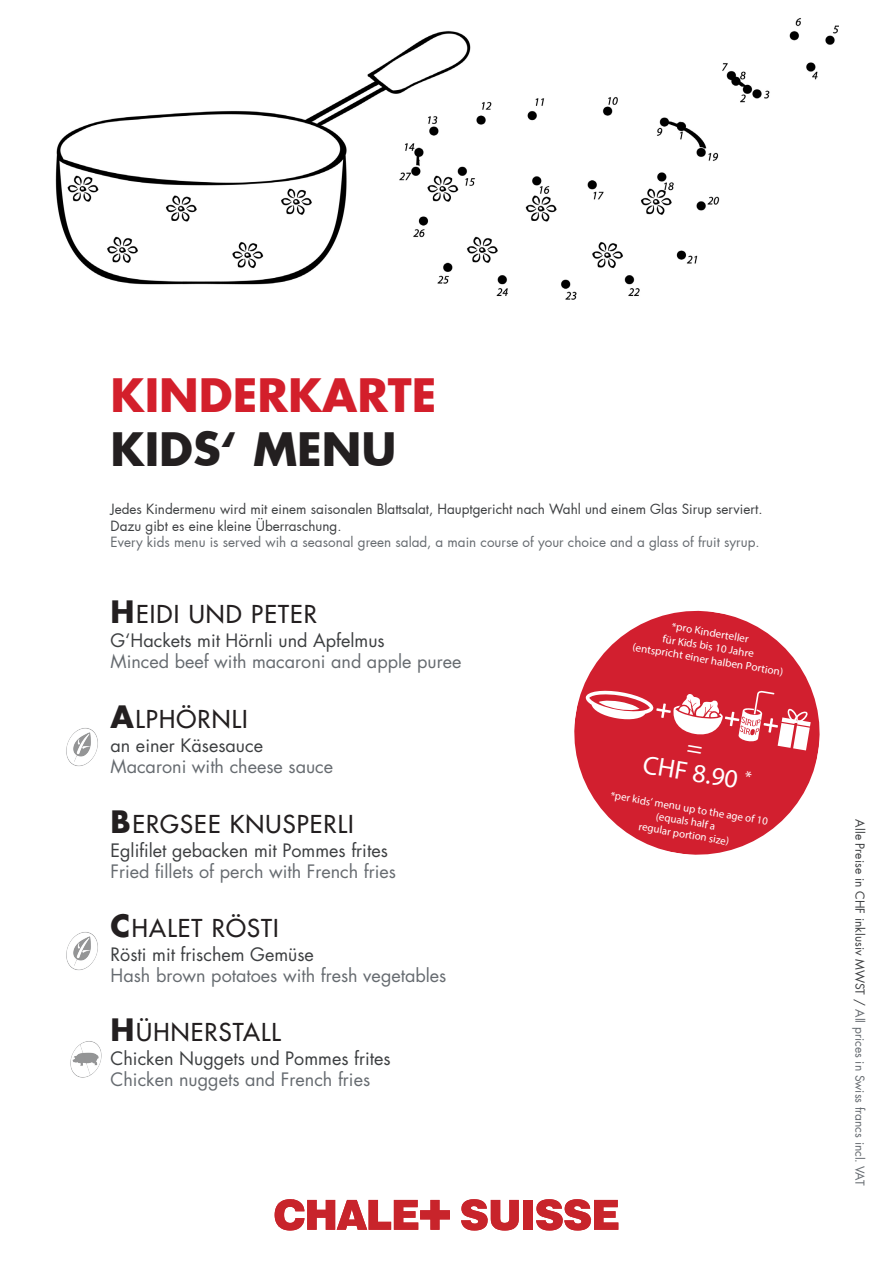
<style>
.page{position:relative;width:893px;height:1263px;background:#fff}
.page>*{position:absolute;margin:0;border:0;box-sizing:border-box;transform-origin:0 0}
.t1{font:700 45px "Futura";color:#d31f2b}
.t2{font:700 45px "Futura";color:#231f20}
.t3{font:700 26.1px "Info OT Disp";color:#fff}
.t4{font:500 24px "Futura Std";letter-spacing:.05em;color:#231f20}
.t5{font:18px "Futura Std";color:#666b70}
.t6{font:18px "Futura Std";color:#3d3f41}
.t7{font:13.5px/16.2px "Futura";color:#3d3f41}
.t8{font:13.5px "Futura";color:#666b70}
.t9{font:12px "Futura Std";color:#666b70}
.t10{font:10.95px/13px "Info OT Disp";color:#fff;text-align:center}
.s1{font-weight:700;font-size:30px}
.s2{font-family:"Futura";color:#3d3f41}
</style>
<div class="page">
<img style="left:55px;top:18px;width:784px;height:282px">
<svg style="left:574px;top:610px;width:246px;height:245px;fill:#d21f2f"></svg>
<svg style="left:275px;top:1199px;width:175px;height:31px"></svg>
<svg style="left:461px;top:1199px;width:58px;height:31px"></svg>
<div style="left:523px;top:1200px;width:10px;height:30px;background:#c8242b"></div>
<svg style="left:536px;top:1199px;width:82px;height:31px"></svg>
<img style="left:70px;top:1041px;width:32px;height:37px">
<img style="left:66px;top:728px;width:32px;height:39px">
<img style="left:66px;top:932px;width:32px;height:39px">
<svg style="left:585px;top:689px;width:232px;height:89px;background:#da4754"></svg>
<p class="t1" style="left:111px;top:364px;width:328px">KINDERKARTE</p>
<p class="t2" style="left:111px;top:418px;width:288px">KIDS‘ MENU</p>
<p class="t7" style="left:111px;top:501px;width:654px">Jedes Kindermenu wird mit einem saisonalen Blattsalat, Hauptgericht nach Wahl und einem Glas Sirup serviert.<br>Dazu gibt es eine kleine Überraschung.</p>
<p class="t8" style="left:111px;top:533px;width:651px">Every kids menu is served wih a seasonal green salad, a main course of your choice and a glass of fruit syrup.</p>
<p class="t4" style="left:111px;top:599px;width:208px"><span class="s1">H</span>EIDI UND PETER</p>
<p class="t6" style="left:111px;top:628px;width:276px">G‘Hackets mit Hörnli und Apfelmus</p>
<p class="t5" style="left:111px;top:649px;width:352px">Minced beef with macaroni and apple puree</p>
<p class="t4" style="left:111px;top:704px;width:139px"><span class="s1">A</span>LPHÖRNLI</p>
<p class="t6" style="left:111px;top:734px;width:154px">an einer Käsesauce</p>
<p class="t5" style="left:111px;top:755px;width:224px">Macaroni with cheese sauce</p>
<p class="t4" style="left:111px;top:809px;width:245px"><span class="s1">B</span>ERGSEE KNUSPERLI</p>
<p class="t6" style="left:111px;top:839px;width:279px">Eglifilet gebacken mit Pommes frites</p>
<p class="t5" style="left:111px;top:860px;width:287px">Fried fillets of perch with French fries</p>
<p class="t4" style="left:111px;top:913px;width:170px"><span class="s1">C</span>HALET RÖSTI</p>
<p class="t6" style="left:111px;top:943px;width:205px">Rösti mit frischem Gemüse</p>
<p class="t5" style="left:111px;top:964px;width:337px">Hash brown potatoes with fresh vegetables</p>
<p class="t4" style="left:111px;top:1017px;width:172px"><span class="s1">H</span>ÜHNERSTALL</p>
<p class="t6" style="left:111px;top:1047px;width:282px">Chicken Nuggets und Pommes frites</p>
<p class="t5" style="left:111px;top:1068px;width:261px">Chicken nuggets and French fries</p>
<p class="t10" style="left:666px;top:618px;width:94px;line-height:13.6px;rotate:9deg">*pro Kinderteller für Kids bis 10 Jahre</p>
<p class="t10" style="left:633px;top:641px;width:154px;rotate:9deg">(entspricht einer halben Portion)</p>
<p class="t3" style="left:646px;top:748px;width:98px;rotate:10deg">CHF 8.90</p>
<p class="t10" style="left:612px;top:789px;width:161px;rotate:9deg">*per kids‘ menu up to the age of 10 (equals half a<br>regular portion size)</p>
<p class="t9" style="left:868px;top:819px;width:367px;rotate:90deg"><span class="s2">Alle Preise in CHF inklusiv MWST /</span> All prices in Swiss francs incl. VAT</p>
</div>
